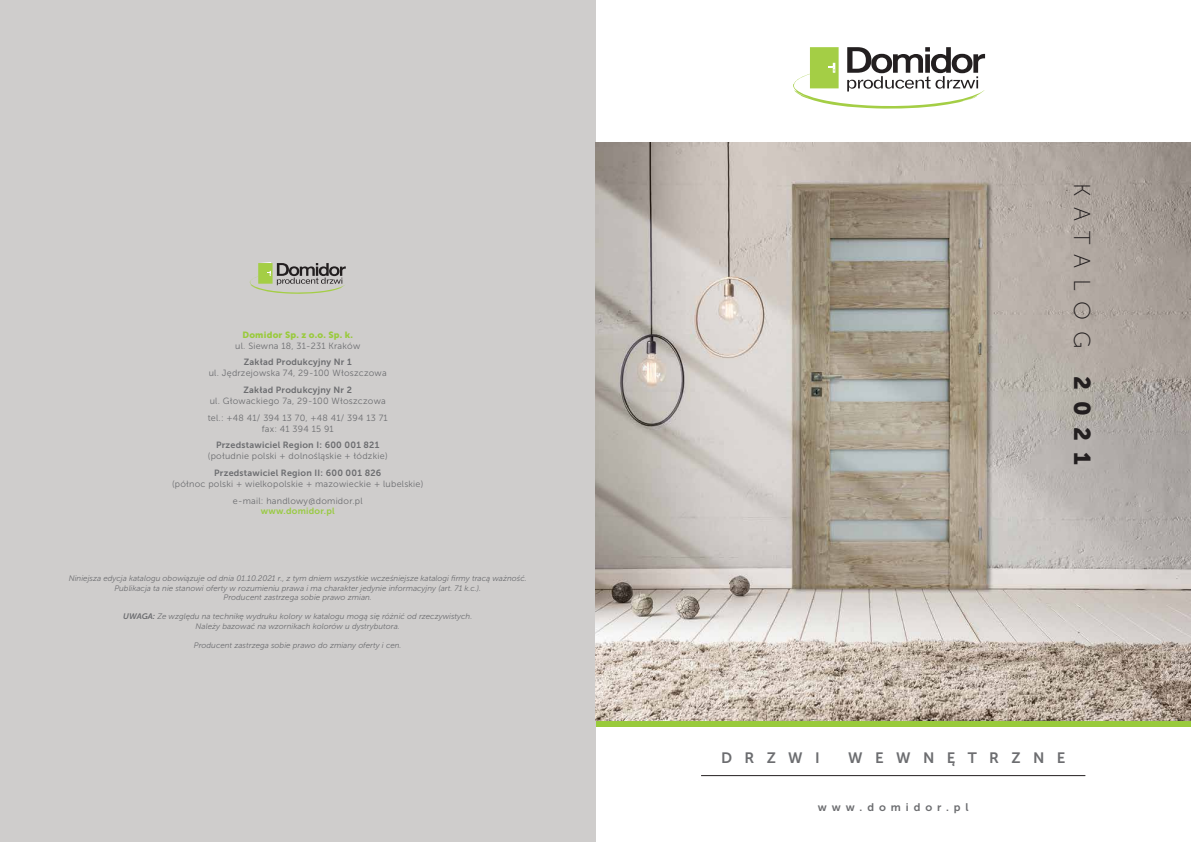
<style>
.page{position:relative;width:1191px;height:842px;background:#fff}
.page>*{position:absolute;margin:0;border:0;box-sizing:border-box;transform-origin:0 0}
.t1{font:23px "Museo Sans 100";letter-spacing:.455em;color:#231f20}
.t2{font:15px "Museo Sans 700";letter-spacing:.825em;color:#6c6d70}
.t3{font:11px "Museo Sans 700";letter-spacing:.45em;color:#6c6d70}
.t4{font:9px "Museo Sans 300";letter-spacing:.025em;color:#6c6d70}
.t5{font:9px "Museo Sans 700";letter-spacing:.025em;color:#6c6d70}
.t6{font:9px "Museo Sans 900";letter-spacing:.025em;color:#99ca3b}
.t7{font:9px "Museo Sans 700";letter-spacing:.025em;color:#99ca42}
.t8{font:italic 8px "Museo Sans 300";color:#6c6d70}
.s1{font-family:"Museo Sans 700"}
.s2{font-family:"Museo Sans 900"}
</style>
<div class="page">
<div style="left:581px;top:683px;width:610px;height:43px;background:#99ca3b"></div>
<div style="left:0;top:0;width:595px;height:842px;background:#cfcdcc"></div>
<svg style="left:793px;top:47px;width:192px;height:62px"></svg>
<svg style="left:249px;top:262px;width:97px;height:32px"></svg>
<img style="left:595px;top:142px;width:596px;height:579px">
<hr style="left:701px;top:775px;width:384px;height:1px;background:#231f20">
<p class="t6" style="left:242px;top:330px;width:112px">Domidor Sp. z o.o. Sp. k.</p>
<p class="t4" style="left:235px;top:341px;width:126px">ul. Siewna 18, 31-231 Kraków</p>
<p class="t5" style="left:244px;top:357px;width:109px">Zakład Produkcyjny Nr 1</p>
<p class="t4" style="left:209px;top:368px;width:179px">ul. Jędrzejowska 74, 29-100 Włoszczowa</p>
<p class="t5" style="left:243px;top:385px;width:110px">Zakład Produkcyjny Nr 2</p>
<p class="t4" style="left:210px;top:396px;width:178px">ul. Głowackiego 7a, 29-100 Włoszczowa</p>
<p class="t4" style="left:208px;top:413px;width:182px">tel.: +48 41/ 394 13 70, +48 41/ 394 13 71</p>
<p class="t4" style="left:262px;top:423px;width:73px">fax: 41 394 15 91</p>
<p class="t5" style="left:216px;top:440px;width:165px">Przedstawiciel Region I: 600 001 821</p>
<p class="t4" style="left:208px;top:451px;width:181px">(południe polski + dolnośląskie + łódzkie)</p>
<p class="t5" style="left:214px;top:468px;width:169px">Przedstawiciel Region II: 600 001 826</p>
<p class="t4" style="left:172px;top:479px;width:253px">(północ polski + wielkopolskie + mazowieckie + lubelskie)</p>
<p class="t4" style="left:233px;top:496px;width:131px">e-mail: handlowy@domidor.pl</p>
<p class="t7" style="left:261px;top:506px;width:75px">www.domidor.pl</p>
<p class="t8" style="left:69px;top:574px;width:459px">Niniejsza edycja katalogu obowiązuje od dnia 01.10.2021 r., z tym dniem wszystkie wcześniejsze katalogi firmy tracą ważność.</p>
<p class="t8" style="left:114px;top:583px;width:368px">Publikacja ta nie stanowi oferty w rozumieniu prawa i ma charakter jedynie informacyjny (art. 71 k.c.).</p>
<p class="t8" style="left:224px;top:593px;width:150px">Producent zastrzega sobie prawo zmian.</p>
<p class="t8" style="left:123px;top:612px;width:350px"><span class="s1">UWAGA:</span> Ze względu na technikę wydruku kolory w katalogu mogą się różnić od rzeczywistych.</p>
<p class="t8" style="left:196px;top:622px;width:206px">Należy bazować na wzornikach kolorów u dystrybutora.</p>
<p class="t8" style="left:194px;top:641px;width:209px">Producent zastrzega sobie prawo do zmiany oferty i cen.</p>
<p class="t1" style="left:1094px;top:183px;width:283px;rotate:90deg">KATALOG <span class="s2">2021</span></p>
<p class="t2" style="left:721px;top:749px;width:100px">DRZWI</p>
<p class="t2" style="left:848px;top:749px;width:219px">WEWNĘTRZNE</p>
<p class="t3" style="left:817px;top:801px;width:152px">www.domidor.pl</p>
</div>
